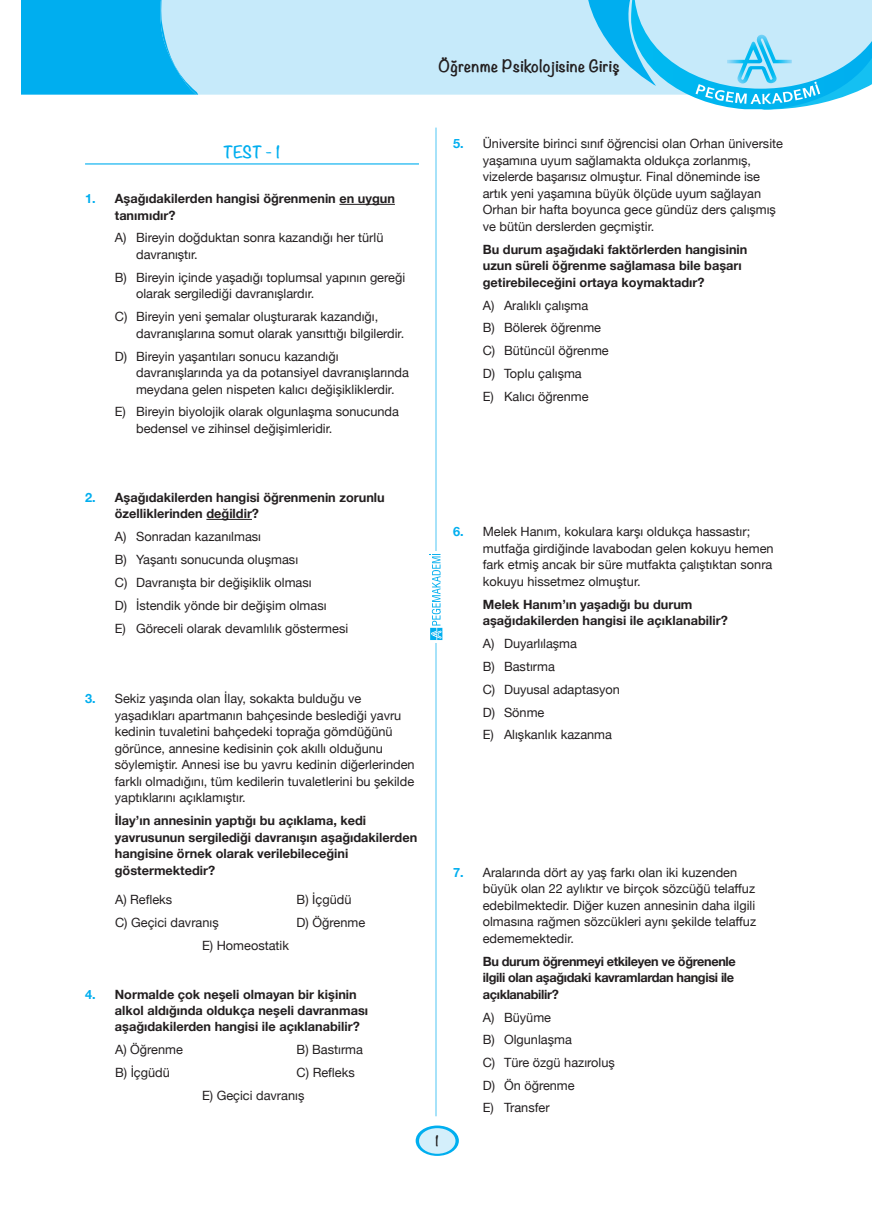
<style>
.page{position:relative;width:872px;height:1212px;background:#fff}
.page>*{position:absolute;margin:0;border:0;box-sizing:border-box;transform-origin:0 0}
.t1{font:700 15px "Noteworthy";letter-spacing:.02em;color:#231f20}
.t2{font:700 15px "Noteworthy";color:#00aeef}
._2_li_secenek{font:12.75px/16.5px "Helvetica Neue";color:#231f20}
.soru_koku{font:700 12.75px/16.5px "Helvetica Neue";color:#231f20}
.soru_koku-2{font:700 12.75px/16.5px "Helvetica Neue";letter-spacing:-.025em;color:#231f20}
.t3{font:700 12.75px "Noteworthy";color:#231f20}
.s1{color:#00aeef}
.s2{font-weight:700;color:#00aeef}
</style>
<div class="page">
<hr style="left:435px;top:128px;width:1px;height:988px;background:#00aeef">
<div style="left:198px;top:0;width:388px;height:95px;background:#c6eafa"></div>
<svg style="left:586px;top:0;width:286px;height:109px;background:#97ddf7"></svg>
<svg style="left:21px;top:0;width:177px;height:95px;background:#1eb7f0"></svg>
<svg style="left:415px;top:1125px;width:44px;height:31px"></svg>
<div style="left:419px;top:1128px;width:36px;height:26px;background:#d4effb;border-radius:50%"></div>
<div style="left:428px;top:551px;width:16px;height:92px;background:#fff"></div>
<svg style="left:429px;top:554px;width:13px;height:86px"></svg>
<hr style="left:339px;top:204px;width:56px;height:1px;background:#231f20">
<hr style="left:206px;top:519px;width:46px;height:1px;background:#231f20">
<hr style="left:85px;top:163px;width:334px;height:1px;background:#00aeef">
<p class="t1" style="left:438px;top:52px;width:183px">Öğrenme Psikolojisine Giriş</p>
<p class="t2" style="left:223px;top:139px;width:59px">TEST - 1</p>
<p class="soru_koku" style="left:115px;top:191px;width:281px;text-indent:-30px"><span class="s1">1.</span> Aşağıdakilerden hangisi öğrenmenin en uygun tanımıdır?</p>
<p class="_2_li_secenek" style="left:136px;top:230px;width:249px;text-indent:-21px">A) Bireyin doğduktan sonra kazandığı her türlü davranıştır.</p>
<p class="_2_li_secenek" style="left:136px;top:270px;width:270px;text-indent:-21px">B) Bireyin içinde yaşadığı toplumsal yapının gereği olarak sergilediği davranışlardır.</p>
<p class="_2_li_secenek" style="left:136px;top:309px;width:270px;text-indent:-21px">C) Bireyin yeni şemalar oluşturarak kazandığı, davranışlarına somut olarak yansıttığı bilgilerdir.</p>
<p class="_2_li_secenek" style="left:136px;top:349px;width:274px;text-indent:-21px">D) Bireyin yaşantıları sonucu kazandığı davranışlarında ya da potansiyel davranışlarında meydana gelen nispeten kalıcı değişikliklerdir.</p>
<p class="_2_li_secenek" style="left:136px;top:404px;width:264px;text-indent:-21px">E) Bireyin biyolojik olarak olgunlaşma sonucunda bedensel ve zihinsel değişimleridir.</p>
<p class="_2_li_secenek" style="left:483px;top:136px;width:302px;text-indent:-30px"><span class="s2">5.</span> Üniversite birinci sınıf öğrencisi olan Orhan üniversite yaşamına uyum sağlamakta oldukça zorlanmış, vizelerde başarısız olmuştur. Final döneminde ise artık yeni yaşamına büyük ölçüde uyum sağlayan Orhan bir hafta boyunca gece gündüz ders çalışmış ve bütün derslerden geçmiştir.</p>
<p class="soru_koku" style="left:483px;top:241px;width:266px">Bu durum aşağıdaki faktörlerden hangisinin uzun süreli öğrenme sağlamasa bile başarı getirebileceğini ortaya koymaktadır?</p>
<p class="_2_li_secenek" style="left:483px;top:297px;width:107px">A) Aralıklı çalışma</p>
<p class="_2_li_secenek" style="left:483px;top:320px;width:120px">B) Bölerek öğrenme</p>
<p class="_2_li_secenek" style="left:483px;top:343px;width:127px">C) Bütüncül öğrenme</p>
<p class="_2_li_secenek" style="left:483px;top:366px;width:100px">D) Toplu çalışma</p>
<p class="_2_li_secenek" style="left:483px;top:389px;width:107px">E) Kalıcı öğrenme</p>
<p class="soru_koku" style="left:115px;top:489px;width:271px;text-indent:-30px"><span class="s1">2.</span> Aşağıdakilerden hangisi öğrenmenin zorunlu özelliklerinden değildir?</p>
<p class="_2_li_secenek" style="left:115px;top:529px;width:148px">A) Sonradan kazanılması</p>
<p class="_2_li_secenek" style="left:115px;top:552px;width:185px">B) Yaşantı sonucunda oluşması</p>
<p class="_2_li_secenek" style="left:115px;top:575px;width:198px">C) Davranışta bir değişiklik olması</p>
<p class="_2_li_secenek" style="left:115px;top:598px;width:213px">D) İstendik yönde bir değişim olması</p>
<p class="_2_li_secenek" style="left:115px;top:620px;width:235px">E) Göreceli olarak devamlılık göstermesi</p>
<p class="_2_li_secenek" style="left:115px;top:691px;width:301px;text-indent:-30px"><span class="s2">3.</span> Sekiz yaşında olan İlay, sokakta bulduğu ve yaşadıkları apartmanın bahçesinde beslediği yavru kedinin tuvaletini bahçedeki toprağa gömdüğünü görünce, annesine kedisinin çok akıllı olduğunu söylemiştir. Annesi ise bu yavru kedinin diğerlerinden farklı olmadığını, tüm kedilerin tuvaletlerini bu şekilde yaptıklarını açıklamıştır.</p>
<p class="soru_koku" style="left:115px;top:813px;width:304px">İlay’ın annesinin yaptığı bu açıklama, kedi yavrusunun sergilediği davranışın aşağıdakilerden hangisine örnek olarak verilebileceğini göstermektedir?</p>
<p class="_2_li_secenek" style="left:115px;top:892px;width:59px">A) Refleks</p>
<p class="_2_li_secenek" style="left:297px;top:892px;width:56px">B) İçgüdü</p>
<p class="_2_li_secenek" style="left:115px;top:915px;width:105px">C) Geçici davranış</p>
<p class="_2_li_secenek" style="left:297px;top:915px;width:70px">D) Öğrenme</p>
<p class="_2_li_secenek" style="left:202px;top:938px;width:88px">E) Homeostatik</p>
<p class="soru_koku" style="left:115px;top:987px;width:255px;line-height:15.9px;text-indent:-30px"><span class="s1">4.</span> Normalde çok neşeli olmayan bir kişinin alkol aldığında oldukça neşeli davranması aşağıdakilerden hangisi ile açıklanabilir?</p>
<p class="_2_li_secenek" style="left:115px;top:1042px;width:69px">A) Öğrenme</p>
<p class="_2_li_secenek" style="left:297px;top:1042px;width:68px">B) Bastırma</p>
<p class="_2_li_secenek" style="left:115px;top:1065px;width:56px">B) İçgüdü</p>
<p class="_2_li_secenek" style="left:297px;top:1065px;width:60px">C) Refleks</p>
<p class="_2_li_secenek" style="left:202px;top:1087px;width:104px">E) Geçici davranış</p>
<p class="_2_li_secenek" style="left:483px;top:524px;width:292px;text-indent:-30px"><span class="s2">6.</span> Melek Hanım, kokulara karşı oldukça hassastır; mutfağa girdiğinde lavabodan gelen kokuyu hemen fark etmiş ancak bir süre mutfakta çalıştıktan sonra kokuyu hissetmez olmuştur.</p>
<p class="soru_koku" style="left:483px;top:596px;width:246px">Melek Hanım’ın yaşadığı bu durum aşağıdakilerden hangisi ile açıklanabilir?</p>
<p class="_2_li_secenek" style="left:483px;top:636px;width:96px">A) Duyarlılaşma</p>
<p class="_2_li_secenek" style="left:483px;top:659px;width:74px">B) Bastırma</p>
<p class="_2_li_secenek" style="left:483px;top:682px;width:139px">C) Duyusal adaptasyon</p>
<p class="_2_li_secenek" style="left:483px;top:704px;width:63px">D) Sönme</p>
<p class="_2_li_secenek" style="left:483px;top:727px;width:131px">E) Alışkanlık kazanma</p>
<p class="t3" style="left:435px;top:1130px;width:5px">1</p>
<p class="_2_li_secenek" style="left:483px;top:865px;width:275px;text-indent:-30px"><span class="s2">7.</span> Aralarında dört ay yaş farkı olan iki kuzenden büyük olan 22 aylıktır ve birçok sözcüğü telaffuz edebilmektedir. Diğer kuzen annesinin daha ilgili olmasına rağmen sözcükleri aynı şekilde telaffuz edememektedir.</p>
<p class="soru_koku-2" style="left:483px;top:953px;width:255px">Bu durum öğrenmeyi etkileyen ve öğrenenle ilgili olan aşağıdaki kavramlardan hangisi ile açıklanabilir?</p>
<p class="_2_li_secenek" style="left:483px;top:1009px;width:70px">A) Büyüme</p>
<p class="_2_li_secenek" style="left:483px;top:1032px;width:91px">B) Olgunlaşma</p>
<p class="_2_li_secenek" style="left:483px;top:1055px;width:133px">C) Türe özgü hazıroluş</p>
<p class="_2_li_secenek" style="left:483px;top:1077px;width:93px">D) Ön öğrenme</p>
<p class="_2_li_secenek" style="left:483px;top:1100px;width:68px">E) Transfer</p>
</div>
